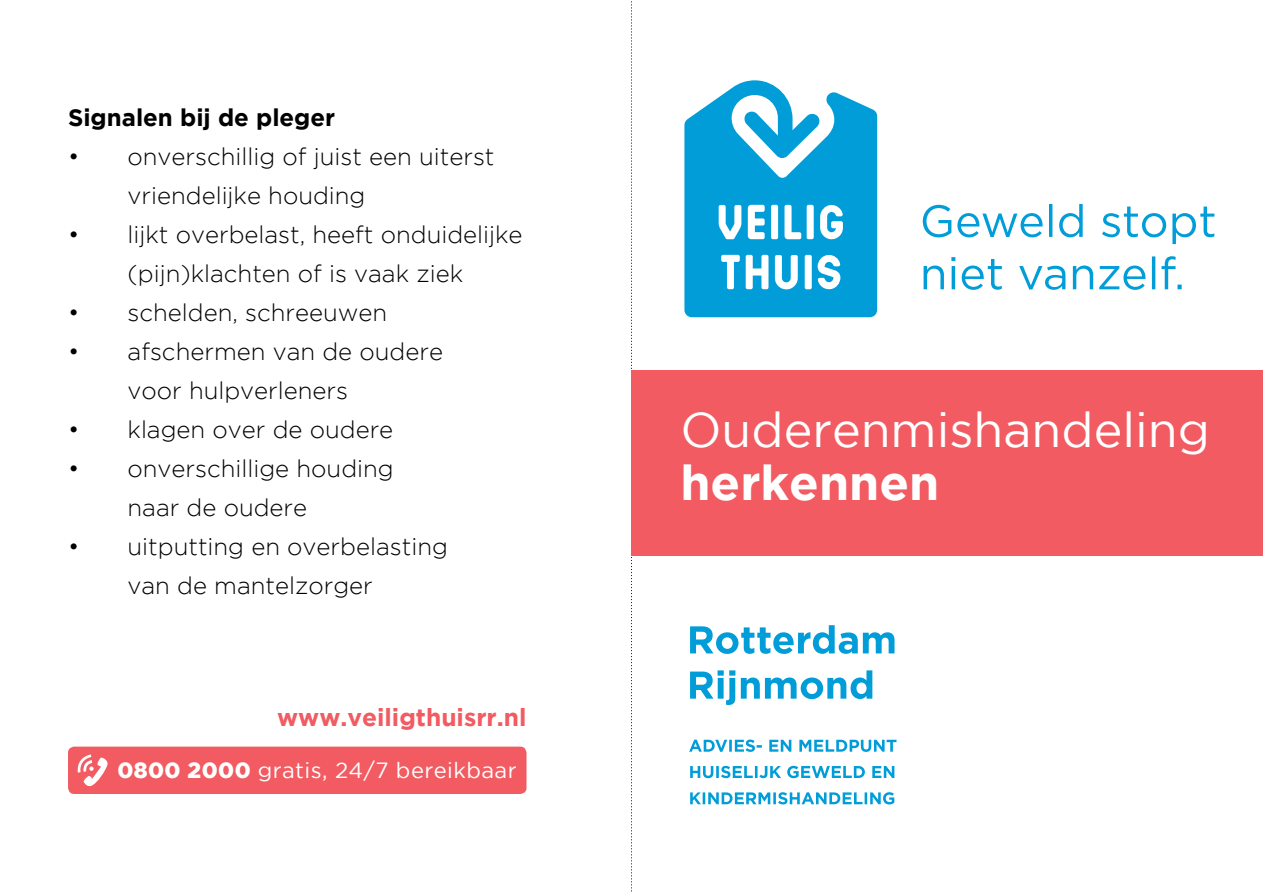
<style>
.page{position:relative;width:1263px;height:893px;background:#fff}
.page>*{position:absolute;margin:0;border:0;box-sizing:border-box;transform-origin:0 0}
.t1{font:48.6px "Gotham";color:#fff}
.t2{font:700 48.6px "Gotham";color:#fff}
.t3{font:700 24.6px "Gotham";color:#f15b61}
.t4{font:300 24px/39px "Gotham";color:#000}
.t5{font:700 24px "Gotham";color:#000}
.t6{font:21.9px "Gotham";letter-spacing:.02em;color:#fff}
.s1{font-weight:900}
</style>
<div class="page">
<svg style="left:631px;top:1px;width:1px;height:891px"></svg>
<div style="left:68px;top:747px;width:458px;height:47px;background:#f15b61;border-radius:6px"></div>
<svg style="left:77px;top:754px;width:31px;height:33px"></svg>
<svg style="left:684px;top:80px;width:193px;height:237px;fill:#009dd9"></svg>
<svg style="left:818px;top:254px;width:22px;height:36px"></svg>
<svg style="left:719px;top:205px;width:22px;height:34px"></svg>
<svg style="left:748px;top:205px;width:17px;height:34px"></svg>
<svg style="left:771px;top:205px;width:7px;height:34px"></svg>
<svg style="left:784px;top:205px;width:17px;height:34px"></svg>
<svg style="left:807px;top:205px;width:7px;height:34px"></svg>
<svg style="left:721px;top:255px;width:19px;height:34px"></svg>
<svg style="left:746px;top:255px;width:22px;height:34px"></svg>
<svg style="left:775px;top:255px;width:23px;height:34px"></svg>
<svg style="left:805px;top:255px;width:7px;height:34px"></svg>
<svg style="left:820px;top:204px;width:23px;height:36px"></svg>
<svg style="left:923px;top:256px;width:259px;height:34px"></svg>
<svg style="left:923px;top:204px;width:291px;height:40px"></svg>
<svg style="left:690px;top:792px;width:204px;height:12px"></svg>
<svg style="left:690px;top:766px;width:204px;height:12px"></svg>
<svg style="left:689px;top:739px;width:207px;height:13px"></svg>
<svg style="left:690px;top:670px;width:182px;height:35px"></svg>
<svg style="left:690px;top:625px;width:204px;height:29px"></svg>
<div style="left:632px;top:370px;width:631px;height:185px;background:#f15b61"></div>
<p class="t5" style="left:68px;top:103px;width:269px">Signalen bij de pleger</p>
<p class="t4" style="left:128px;top:136px;width:368px;text-indent:-60px">• onverschillig of juist een uiterst vriendelijke houding</p>
<p class="t4" style="left:68px;top:214px;width:456px;text-align:center">• lijkt overbelast, heeft onduidelijke (pijn)klachten of is vaak ziek</p>
<p class="t4" style="left:68px;top:292px;width:321px">• schelden, schreeuwen</p>
<p class="t4" style="left:128px;top:331px;width:317px;text-indent:-60px">• afschermen van de oudere voor hulpverleners</p>
<p class="t4" style="left:68px;top:409px;width:327px">• klagen over de oudere</p>
<p class="t4" style="left:128px;top:448px;width:268px;text-indent:-60px">• onverschillige houding naar de oudere</p>
<p class="t4" style="left:128px;top:526px;width:322px;text-indent:-60px">• uitputting en overbelasting van de mantelzorger</p>
<p class="t3" style="left:277px;top:703px;width:251px">www.veiligthuisrr.nl</p>
<p class="t6" style="left:117px;top:758px;width:401px"><span class="s1">0800 2000</span> gratis, 24/7 bereikbaar</p>
<h1 class="t1" style="left:680px;top:403px;width:531px">Ouderenmishandeling</h1>
<h1 class="t2" style="left:680px;top:455px;width:260px">herkennen</h1>
</div>
